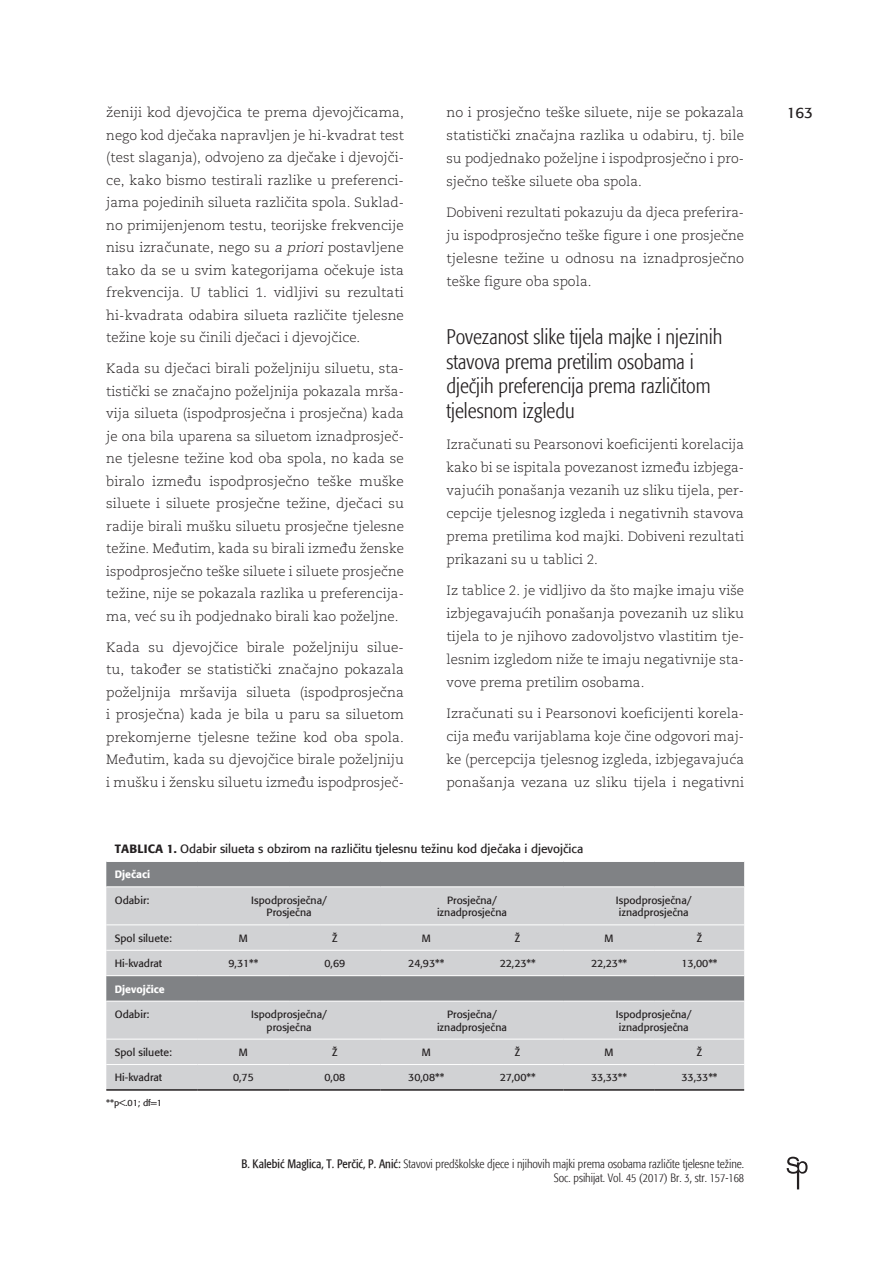
<style>
.page{position:relative;width:893px;height:1263px;background:#fff}
.page>*{position:absolute;margin:0;border:0;box-sizing:border-box;transform-origin:0 0}
.t1{font:300 condensed 21px/24.5px "PI Formata";color:#231f20}
.t2{font:15px "PI Formata";color:#231f20}
.t3{font:300 13.5px/22.5px "Caecilia CE";color:#231f20;text-align:justify}
.t4{font:300 condensed 12px/14.4px "PI Formata";color:#231f20;text-align:right}
.t5{font:12px "PI Formata";color:#231f20}
.t6{font:10.5px/12.6px "PI Formata";color:#231f20;text-align:center}
.t7{font:500 10.5px "PI Formata";color:#fff}
.t8{font:9px "PI Formata";color:#231f20}
.s1{font-style:italic}
.s2{font-weight:500}
.s3{font-family:"PI Formata Condensed";font-weight:400;font-stretch:normal}
</style>
<div class="page">
<svg style="left:787px;top:1157px;width:21px;height:32px"></svg>
<div style="left:106px;top:862px;width:638px;height:24px;background:#808285"></div>
<svg style="left:106px;top:887px;width:638px;height:202px;fill:#d1d2d4"></svg>
<hr style="left:106px;top:924px;width:92px;height:1px;background:#fff">
<hr style="left:198px;top:924px;width:91px;height:1px;background:#fff">
<hr style="left:289px;top:924px;width:92px;height:1px;background:#fff">
<hr style="left:381px;top:924px;width:91px;height:1px;background:#fff">
<hr style="left:472px;top:924px;width:91px;height:1px;background:#fff">
<hr style="left:563px;top:924px;width:92px;height:1px;background:#fff">
<hr style="left:655px;top:924px;width:89px;height:1px;background:#fff">
<hr style="left:106px;top:950px;width:92px;height:1px;background:#fff">
<hr style="left:198px;top:950px;width:91px;height:1px;background:#fff">
<hr style="left:289px;top:950px;width:92px;height:1px;background:#fff">
<hr style="left:381px;top:950px;width:91px;height:1px;background:#fff">
<hr style="left:472px;top:950px;width:91px;height:1px;background:#fff">
<hr style="left:563px;top:950px;width:92px;height:1px;background:#fff">
<hr style="left:655px;top:950px;width:89px;height:1px;background:#fff">
<hr style="left:106px;top:1039px;width:92px;height:1px;background:#fff">
<hr style="left:198px;top:1039px;width:91px;height:1px;background:#fff">
<hr style="left:289px;top:1039px;width:92px;height:1px;background:#fff">
<hr style="left:381px;top:1039px;width:91px;height:1px;background:#fff">
<hr style="left:472px;top:1039px;width:91px;height:1px;background:#fff">
<hr style="left:563px;top:1039px;width:92px;height:1px;background:#fff">
<hr style="left:655px;top:1039px;width:89px;height:1px;background:#fff">
<hr style="left:106px;top:1064px;width:92px;height:1px;background:#fff">
<hr style="left:198px;top:1064px;width:91px;height:1px;background:#fff">
<hr style="left:289px;top:1064px;width:92px;height:1px;background:#fff">
<hr style="left:381px;top:1064px;width:91px;height:1px;background:#fff">
<hr style="left:472px;top:1064px;width:91px;height:1px;background:#fff">
<hr style="left:563px;top:1064px;width:92px;height:1px;background:#fff">
<hr style="left:655px;top:1064px;width:89px;height:1px;background:#fff">
<hr style="left:106px;top:975px;width:92px;height:1px;background:#fff">
<hr style="left:198px;top:975px;width:91px;height:1px;background:#fff">
<hr style="left:289px;top:975px;width:92px;height:1px;background:#fff">
<hr style="left:381px;top:975px;width:91px;height:1px;background:#fff">
<hr style="left:472px;top:975px;width:91px;height:1px;background:#fff">
<hr style="left:563px;top:975px;width:92px;height:1px;background:#fff">
<hr style="left:655px;top:975px;width:89px;height:1px;background:#fff">
<hr style="left:106px;top:1001px;width:92px;height:1px;background:#fff">
<hr style="left:198px;top:1001px;width:91px;height:1px;background:#fff">
<hr style="left:289px;top:1001px;width:92px;height:1px;background:#fff">
<hr style="left:381px;top:1001px;width:91px;height:1px;background:#fff">
<hr style="left:472px;top:1001px;width:91px;height:1px;background:#fff">
<hr style="left:563px;top:1001px;width:92px;height:1px;background:#fff">
<hr style="left:655px;top:1001px;width:89px;height:1px;background:#fff">
<hr style="left:106px;top:1089px;width:92px;height:2px;background:#231f20">
<hr style="left:198px;top:1089px;width:91px;height:2px;background:#231f20">
<hr style="left:289px;top:1089px;width:92px;height:2px;background:#231f20">
<hr style="left:381px;top:1089px;width:91px;height:2px;background:#231f20">
<hr style="left:472px;top:1089px;width:91px;height:2px;background:#231f20">
<hr style="left:563px;top:1089px;width:92px;height:2px;background:#231f20">
<hr style="left:655px;top:1089px;width:89px;height:2px;background:#231f20">
<p class="t3" style="left:106px;top:101px;width:299px">ženiji kod djevojčica te prema djevojčicama, nego kod dječaka napravljen je hi-kvadrat test (test slaganja), odvojeno za dječake i djevojči&shy;ce, kako bismo testirali razlike u preferenci&shy;jama pojedinih silueta različita spola. Suklad&shy;no primijenjenom testu, teorijske frekvencije nisu izračunate, nego su <span class="s1">a priori</span> postavljene tako da se u svim kategorijama očekuje ista frekvencija. U tablici 1. vidljivi su rezultati hi-kvadrata odabira silueta različite tjelesne težine koje su činili dječaci i djevojčice.</p>
<p class="t3" style="left:106px;top:357px;width:299px">Kada su dječaci birali poželjniju siluetu, sta&shy;tistički se značajno poželjnija pokazala mrša&shy;vija silueta (ispodprosječna i prosječna) kada je ona bila uparena sa siluetom iznadprosječ&shy;ne tjelesne težine kod oba spola, no kada se biralo između ispodprosječno teške muške siluete i siluete prosječne težine, dječaci su radije birali mušku siluetu prosječne tjelesne težine. Međutim, kada su birali između ženske ispodprosječno teške siluete i siluete prosječne težine, nije se pokazala razlika u preferencija&shy;ma, već su ih podjednako birali kao poželjne.</p>
<p class="t3" style="left:106px;top:635px;width:299px">Kada su djevojčice birale poželjniju silue&shy;tu, također se statistički značajno pokazala poželjnija mršavija silueta (ispodprosječna i prosječna) kada je bila u paru sa siluetom prekomjerne tjelesne težine kod oba spola.<br>Međutim, kada su djevojčice birale poželjniju i mušku i žensku siluetu između ispodprosječ-</p>
<p class="t3" style="left:446px;top:101px;width:299px;line-height:23px">no i prosječno teške siluete, nije se pokazala statistički značajna razlika u odabiru, tj. bile su podjednako poželjne i ispodprosječno i pro&shy;sječno teške siluete oba spola.</p>
<p class="t3" style="left:446px;top:201px;width:299px;line-height:23px">Dobiveni rezultati pokazuju da djeca preferira&shy;ju ispodprosječno teške figure i one prosječne tjelesne težine u odnosu na iznadprosječno teške figure oba spola.</p>
<h1 class="t1" style="left:446px;top:325px;width:277px">Povezanost slike tijela majke i njezinih stavova prema pretilim osobama i dječjih preferencija prema različitom tjelesnom izgledu</h1>
<p class="t3" style="left:446px;top:433px;width:299px;line-height:23px">Izračunati su Pearsonovi koeficijenti korelacija kako bi se ispitala povezanost između izbjega&shy;vajućih ponašanja vezanih uz sliku tijela, per&shy;cepcije tjelesnog izgleda i negativnih stavova prema pretilima kod majki. Dobiveni rezultati prikazani su u tablici 2.</p>
<p class="t3" style="left:446px;top:578px;width:299px;line-height:23px">Iz tablice 2. je vidljivo da što majke imaju više izbjegavajućih ponašanja povezanih uz sliku tijela to je njihovo zadovoljstvo vlastitim tje&shy;lesnim izgledom niže te imaju negativnije sta&shy;vove prema pretilim osobama.</p>
<p class="t3" style="left:446px;top:702px;width:299px;line-height:23px">Izračunati su i Pearsonovi koeficijenti korela&shy;cija među varijablama koje čine odgovori maj&shy;ke (percepcija tjelesnog izgleda, izbjegavajuća ponašanja vezana uz sliku tijela i negativni</p>
<p class="t5" style="left:115px;top:841px;width:470px"><span class="s2">TABLICA 1.</span> Odabir silueta s obzirom na različitu tjelesnu težinu kod dječaka i djevojčica</p>
<p class="t7" style="left:115px;top:868px;width:37px">Dječaci</p>
<p class="t6" style="left:115px;top:894px;width:36px">Odabir:</p>
<p class="t6" style="left:251px;top:894px;width:77px">Ispodprosječna/<br>Prosječna</p>
<p class="t6" style="left:437px;top:894px;width:71px">Prosječna/ iznadprosječna</p>
<p class="t6" style="left:616px;top:894px;width:77px;text-align:left">Ispodprosječna/ iznadprosječna</p>
<p class="t6" style="left:115px;top:932px;width:59px">Spol siluete:</p>
<p class="t6" style="left:239px;top:932px;width:10px">M</p>
<p class="t6" style="left:332px;top:932px;width:7px">Ž</p>
<p class="t6" style="left:422px;top:932px;width:10px">M</p>
<p class="t6" style="left:515px;top:932px;width:7px">Ž</p>
<p class="t6" style="left:605px;top:932px;width:10px">M</p>
<p class="t6" style="left:697px;top:932px;width:7px">Ž</p>
<p class="t6" style="left:115px;top:957px;width:49px">Hi-kvadrat</p>
<p class="t6" style="left:228px;top:957px;width:31px">9,31**</p>
<p class="t6" style="left:324px;top:957px;width:22px">0,69</p>
<p class="t6" style="left:408px;top:957px;width:38px">24,93**</p>
<p class="t6" style="left:500px;top:957px;width:38px">22,23**</p>
<p class="t6" style="left:591px;top:957px;width:38px">22,23**</p>
<p class="t6" style="left:681px;top:957px;width:38px">13,00**</p>
<p class="t7" style="left:115px;top:982px;width:52px">Djevojčice</p>
<p class="t6" style="left:115px;top:1008px;width:36px">Odabir:</p>
<p class="t6" style="left:251px;top:1008px;width:77px">Ispodprosječna/ prosječna</p>
<p class="t6" style="left:437px;top:1008px;width:71px">Prosječna/ iznadprosječna</p>
<p class="t6" style="left:616px;top:1008px;width:77px;text-align:left">Ispodprosječna/ iznadprosječna</p>
<p class="t6" style="left:115px;top:1046px;width:59px">Spol siluete:</p>
<p class="t6" style="left:239px;top:1046px;width:10px">M</p>
<p class="t6" style="left:332px;top:1046px;width:7px">Ž</p>
<p class="t6" style="left:422px;top:1046px;width:10px">M</p>
<p class="t6" style="left:515px;top:1046px;width:7px">Ž</p>
<p class="t6" style="left:605px;top:1046px;width:10px">M</p>
<p class="t6" style="left:697px;top:1046px;width:7px">Ž</p>
<p class="t6" style="left:115px;top:1071px;width:49px">Hi-kvadrat</p>
<p class="t6" style="left:233px;top:1071px;width:22px">0,75</p>
<p class="t6" style="left:324px;top:1071px;width:22px">0,08</p>
<p class="t6" style="left:408px;top:1071px;width:38px">30,08**</p>
<p class="t6" style="left:500px;top:1071px;width:38px">27,00**</p>
<p class="t6" style="left:591px;top:1071px;width:38px">33,33**</p>
<p class="t6" style="left:681px;top:1071px;width:38px">33,33**</p>
<p class="t8" style="left:106px;top:1097px;width:57px">**p&lt;.01; df=1</p>
<p class="t4" style="left:241px;top:1157px;width:504px"><span class="s3">B. Kalebić Maglica, T. Perčić, P. Anić:</span> Stavovi predškolske djece i njihovih majki prema osobama različite tjelesne težine.<br>Soc. psihijat. Vol. 45 (2017) Br. 3, str. 157-168</p>
<p class="t2" style="left:787px;top:104px;width:28px">163</p>
</div>
